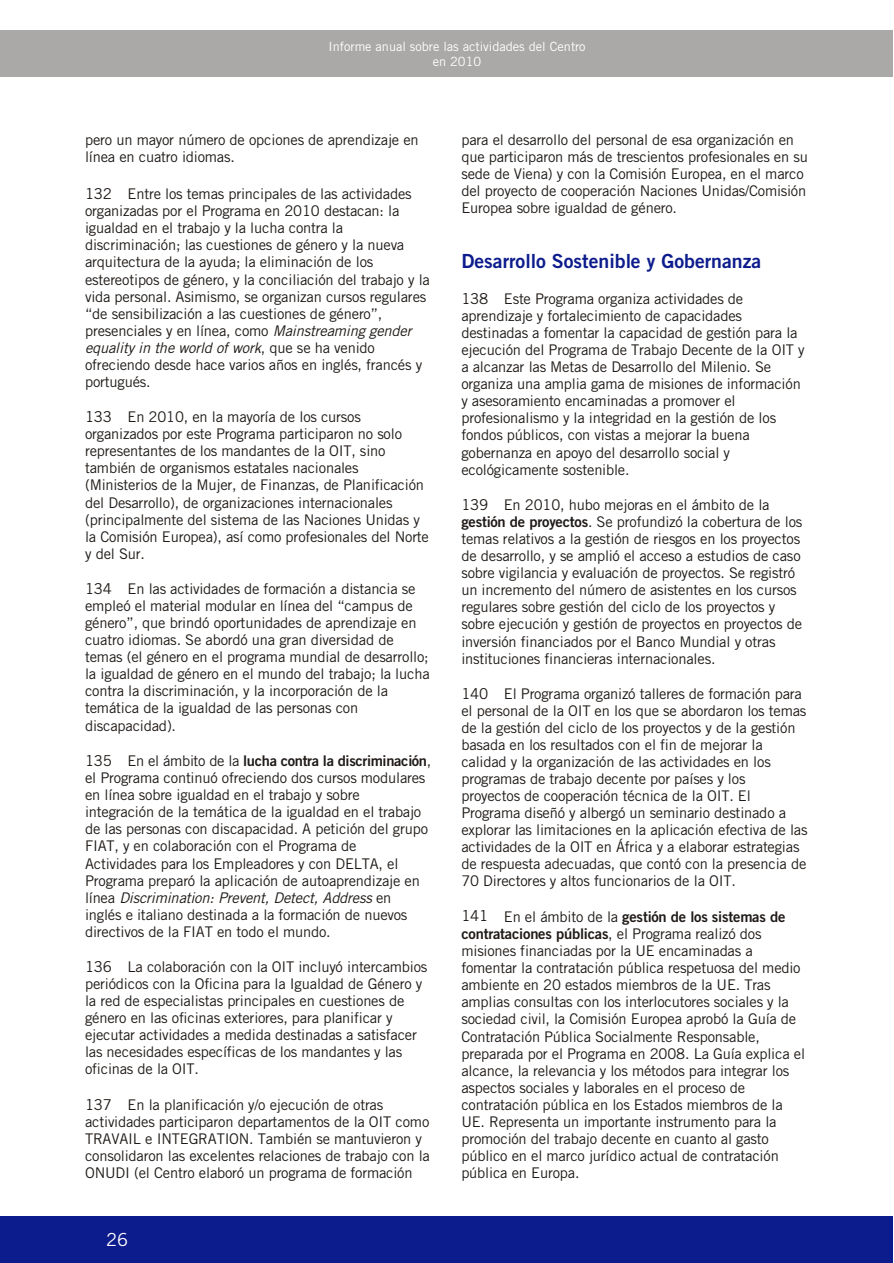
<style>
.page{position:relative;width:894px;height:1263px;background:#fff}
.page>*{position:absolute;margin:0;border:0;box-sizing:border-box;transform-origin:0 0}
.t1{font:19.5px "Trade Gothic Bold Two";color:#0d1c8c}
.t2{font:18px "Trade Gothic";color:#fff}
.t3{font:14.7px/17.1px "Trade Gothic";letter-spacing:-.01em;color:#1f1a17}
.t4{font:14.7px/17.4px "Trade Gothic Bold Two";letter-spacing:-.01em;color:#1f1a17}
.t5{font:12.75px/14.9px "Trade Gothic";color:#fff;text-align:center}
.s1{font-size:15px}
.s2{font-style:italic}
.s3{font-family:"Trade Gothic";font-size:15px}
.s4{font-family:"Trade Gothic"}
.s5{font-family:"Trade Gothic Bold Two"}
</style>
<div class="page">
<div style="left:0;top:1216px;width:893px;height:47px;background:#0d1c8c"></div>
<div style="left:0;top:30px;width:893px;height:47px;background:#aba8a8"></div>
<p class="t5" style="left:328px;top:40px;width:259px">Informe anual sobre las actividades del Centro en 2010</p>
<p class="t3" style="left:85px;top:132px;width:335px">pero un mayor número de opciones de aprendizaje en línea en cuatro idiomas.</p>
<p class="t3" style="left:85px;top:187px;width:346px"><span class="s1">132</span> Entre los temas principales de las actividades organizadas por el Programa en 2010 destacan: la igualdad en el trabajo y la lucha contra la discriminación; las cuestiones de género y la nueva arquitectura de la ayuda; la eliminación de los estereotipos de género, y la conciliación del trabajo y la vida personal. Asimismo, se organizan cursos regulares “de sensibilización a las cuestiones de género”, presenciales y en línea, como <span class="s2">Mainstreaming gender equality in the world of work</span>, que se ha venido ofreciendo desde hace varios años en inglés, francés y portugués.</p>
<p class="t3" style="left:85px;top:410px;width:345px"><span class="s1">133</span> En 2010, en la mayoría de los cursos organizados por este Programa participaron no solo representantes de los mandantes de la OIT, sino también de organismos estatales nacionales (Ministerios de la Mujer, de Finanzas, de Planificación del Desarrollo), de organizaciones internacionales (principalmente del sistema de las Naciones Unidas y la Comisión Europea), así como profesionales del Norte y del Sur.</p>
<p class="t3" style="left:85px;top:581px;width:346px"><span class="s1">134</span> En las actividades de formación a distancia se empleó el material modular en línea del “campus de género”, que brindó oportunidades de aprendizaje en cuatro idiomas. Se abordó una gran diversidad de temas (el género en el programa mundial de desarrollo; la igualdad de género en el mundo del trabajo; la lucha contra la discriminación, y la incorporación de la temática de la igualdad de las personas con discapacidad).</p>
<p class="t4" style="left:85px;top:753px;width:348px"><span class="s3">135</span> <span class="s4">En el ámbito de la</span> lucha contra la discriminación<span class="s4">,</span></p>
<p class="t3" style="left:85px;top:771px;width:345px">el Programa continuó ofreciendo dos cursos modulares en línea sobre igualdad en el trabajo y sobre integración de la temática de la igualdad en el trabajo de las personas con discapacidad. A petición del grupo FIAT, y en colaboración con el Programa de Actividades para los Empleadores y con DELTA, el Programa preparó la aplicación de autoaprendizaje en línea <span class="s2">Discrimination: Prevent, Detect, Address</span> en inglés e italiano destinada a la formación de nuevos directivos de la FIAT en todo el mundo.</p>
<p class="t3" style="left:85px;top:959px;width:344px"><span class="s1">136</span> La colaboración con la OIT incluyó intercambios periódicos con la Oficina para la Igualdad de Género y la red de especialistas principales en cuestiones de género en las oficinas exteriores, para planificar y ejecutar actividades a medida destinadas a satisfacer las necesidades específicas de los mandantes y las oficinas de la OIT.</p>
<p class="t3" style="left:85px;top:1097px;width:346px"><span class="s1">137</span> En la planificación y/o ejecución de otras actividades participaron departamentos de la OIT como TRAVAIL e INTEGRATION. También se mantuvieron y consolidaron las excelentes relaciones de trabajo con la ONUDI (el Centro elaboró un programa de formación</p>
<p class="t2" style="left:106px;top:1232px;width:23px">26</p>
<p class="t3" style="left:461px;top:132px;width:348px">para el desarrollo del personal de esa organización en que participaron más de trescientos profesionales en su sede de Viena) y con la Comisión Europea, en el marco del proyecto de cooperación Naciones Unidas/Comisión Europea sobre igualdad de género.</p>
<h1 class="t1" style="left:461px;top:253px;width:301px">Desarrollo Sostenible y Gobernanza</h1>
<p class="t3" style="left:461px;top:291px;width:345px"><span class="s1">138</span> Este Programa organiza actividades de aprendizaje y fortalecimiento de capacidades destinadas a fomentar la capacidad de gestión para la ejecución del Programa de Trabajo Decente de la OIT y a alcanzar las Metas de Desarrollo del Milenio. Se organiza una amplia gama de misiones de información y asesoramiento encaminadas a promover el profesionalismo y la integridad en la gestión de los fondos públicos, con vistas a mejorar la buena gobernanza en apoyo del desarrollo social y ecológicamente sostenible.</p>
<p class="t3" style="left:461px;top:497px;width:343px"><span class="s1">139</span> En 2010, hubo mejoras en el ámbito de la <span class="s5">gestión de proyectos</span>. Se profundizó la cobertura de los temas relativos a la gestión de riesgos en los proyectos de desarrollo, y se amplió el acceso a estudios de caso sobre vigilancia y evaluación de proyectos. Se registró un incremento del número de asistentes en los cursos regulares sobre gestión del ciclo de los proyectos y sobre ejecución y gestión de proyectos en proyectos de inversión financiados por el Banco Mundial y otras instituciones financieras internacionales.</p>
<p class="t3" style="left:461px;top:686px;width:348px"><span class="s1">140</span> El Programa organizó talleres de formación para el personal de la OIT en los que se abordaron los temas de la gestión del ciclo de los proyectos y de la gestión basada en los resultados con el fin de mejorar la calidad y la organización de las actividades en los programas de trabajo decente por países y los proyectos de cooperación técnica de la OIT. El Programa diseñó y albergó un seminario destinado a explorar las limitaciones en la aplicación efectiva de las actividades de la OIT en África y a elaborar estrategias de respuesta adecuadas, que contó con la presencia de 70 Directores y altos funcionarios de la OIT.</p>
<p class="t4" style="left:461px;top:909px;width:326px"><span class="s3">141</span> <span class="s4">En el ámbito de la</span> gestión de los sistemas de contrataciones públicas<span class="s4">, el Programa realizó dos</span></p>
<p class="t3" style="left:461px;top:944px;width:345px">misiones financiadas por la UE encaminadas a fomentar la contratación pública respetuosa del medio ambiente en 20 estados miembros de la UE. Tras amplias consultas con los interlocutores sociales y la sociedad civil, la Comisión Europea aprobó la Guía de Contratación Pública Socialmente Responsable, preparada por el Programa en 2008. La Guía explica el alcance, la relevancia y los métodos para integrar los aspectos sociales y laborales en el proceso de contratación pública en los Estados miembros de la UE. Representa un importante instrumento para la promoción del trabajo decente en cuanto al gasto público en el marco jurídico actual de contratación pública en Europa.</p>
</div>
